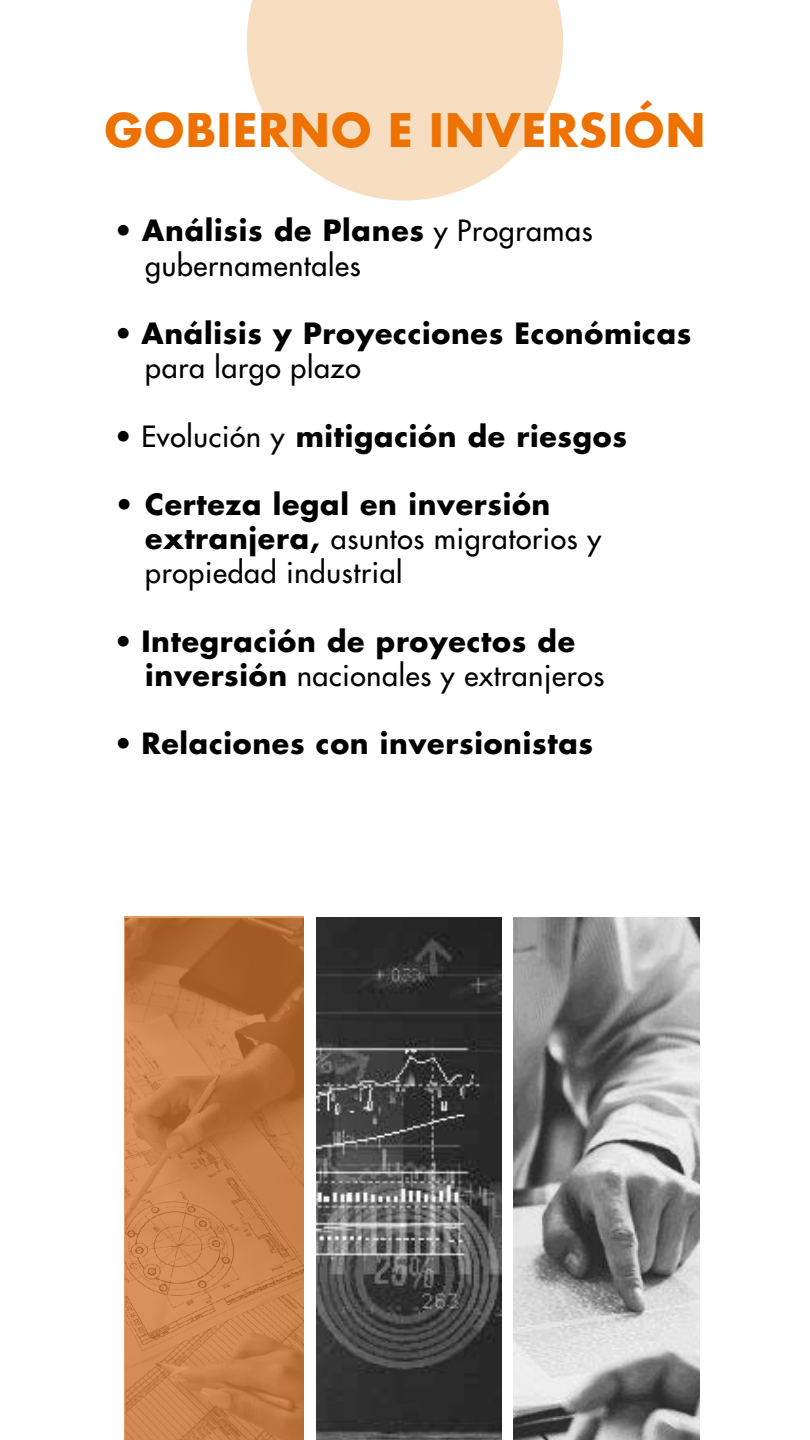
<style>
.page{position:relative;width:810px;height:1440px;background:#fff}
.page>*{position:absolute;margin:0;border:0;box-sizing:border-box;transform-origin:0 0}
.t1{font:700 45px "Futura";color:#ee7202}
.t2{font:700 28.5px/34.2px "Futura Std";letter-spacing:.025em;color:#000}
.t3{font:500 28.5px/34.2px "Futura Std";letter-spacing:.025em;color:#000}
.s1{font-weight:700}
.s2{font-weight:500}
</style>
<div class="page">
<svg style="left:247px;top:0;width:316px;height:201px;fill:#f7dec0"></svg>
<img style="left:514px;top:918px;width:186px;height:522px">
<svg style="left:124px;top:917px;width:180px;height:523px;background:#c27a44"></svg>
<svg style="left:317px;top:918px;width:185px;height:522px;background:#444"></svg>
<h1 class="t1" style="left:104px;top:97px;width:604px">GOBIERNO E INVERSIÓN</h1>
<p class="t3" style="left:145px;top:214px;width:449px;text-indent:-30px">• <span class="s1">Análisis de Planes</span> y Programas gubernamentales</p>
<p class="t2" style="left:145px;top:316px;width:548px;text-indent:-30px"><span class="s2">•</span> Análisis y Proyecciones Económicas <span class="s2">para largo plazo</span></p>
<p class="t2" style="left:115px;top:418px;width:513px"><span class="s2">• Evolución y</span> mitigación de riesgos</p>
<p class="t3" style="left:145px;top:487px;width:458px;text-indent:-31px"><span class="s1">• Certeza legal en inversión extranjera,</span> asuntos migratorios y propiedad industrial</p>
<p class="t2" style="left:145px;top:624px;width:461px;text-indent:-30px"><span class="s2">•</span> Integración de proyectos de inversión <span class="s2">nacionales y extranjeros</span></p>
<p class="t2" style="left:115px;top:726px;width:479px"><span class="s2">•</span> Relaciones con inversionistas</p>
</div>
